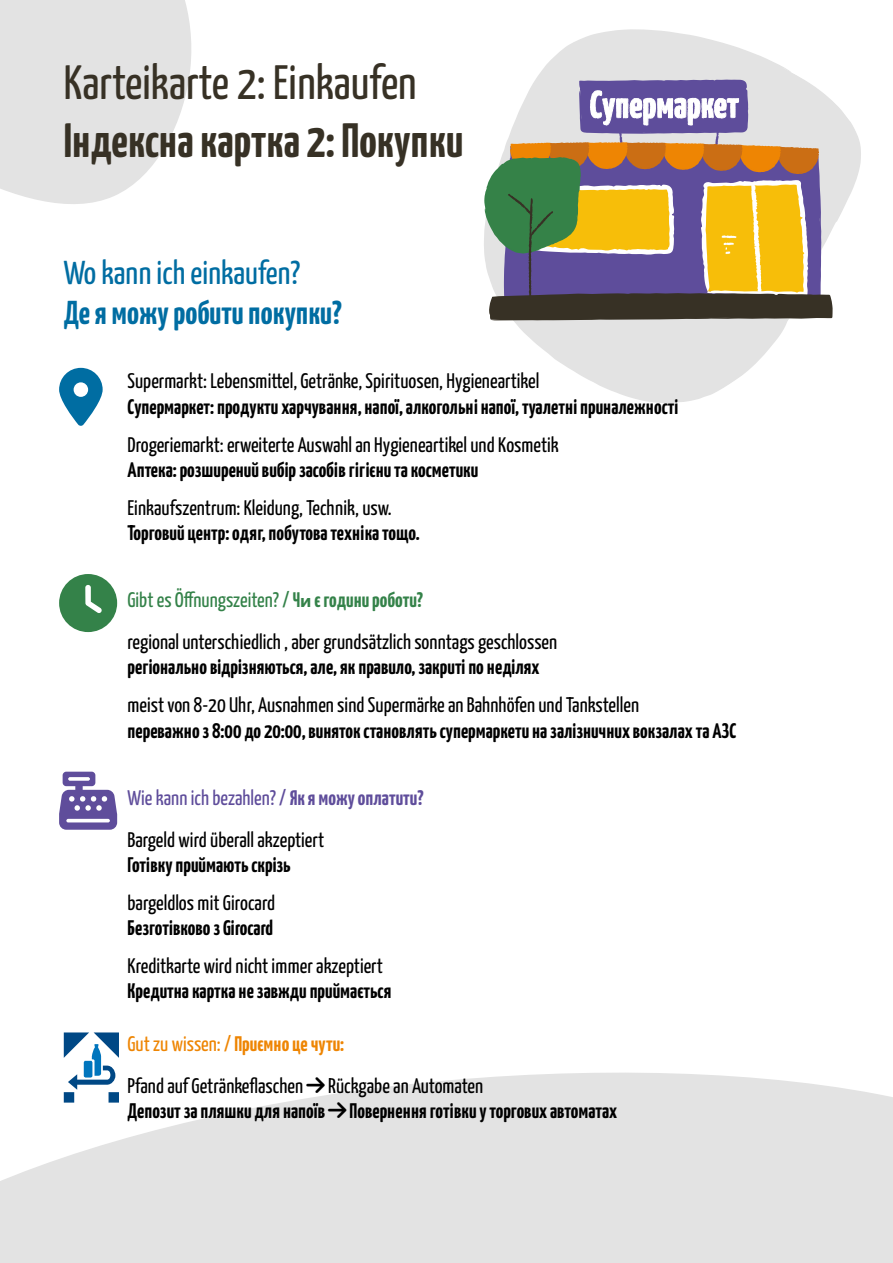
<style>
.page{position:relative;width:893px;height:1263px;background:#fff}
.page>*{position:absolute;margin:0;border:0;box-sizing:border-box;transform-origin:0 0}
.t1{font:58.05px "Font Awesome 6 Free Solid";color:#006da2}
.t2{font:58.05px "Font Awesome 6 Free Solid";color:#5f4d9b}
.t3{font:700 48px "Yanone Kaffeesatz";color:#373125}
.t4{font:48px "Yanone Kaffeesatz";color:#373125}
.t5{font:700 33px "Yanone Kaffeesatz";color:#006da2}
.t6{font:33px "Yanone Kaffeesatz";color:#006da2}
.t7{font:21px/42.2px "Yanone Kaffeesatz";color:#000}
.t8{font:700 21px "Yanone Kaffeesatz";color:#000}
.s1{color:#348249}
.s2{font-weight:700;color:#348249}
.s3{font-family:"Segoe UI";font-weight:700;font-size:18px;color:#348249}
.s4{color:#5f4d9b}
.s5{font-weight:700;color:#5f4d9b}
.s6{color:#ee8503}
.s7{font-weight:700;color:#ee8503}
</style>
<div class="page">
<svg style="left:0;top:0;width:191px;height:204px;background:#e6e6e6"></svg>
<svg style="left:0;top:1072px;width:893px;height:191px;background:#e6e6e6"></svg>
<svg style="left:492px;top:29px;width:369px;height:374px"></svg>
<svg style="left:484px;top:80px;width:349px;height:240px;background:#a49379"></svg>
<svg style="left:64px;top:1032px;width:55px;height:70px"></svg>
<svg style="left:306px;top:1077px;width:19px;height:16px"></svg>
<svg style="left:328px;top:1102px;width:19px;height:16px"></svg>
<h2 class="t4" style="left:64px;top:48px;width:354px">Karteikarte 2: Einkaufen</h2>
<h2 class="t3" style="left:64px;top:106px;width:401px">Індексна картка 2: Покупки</h2>
<h3 class="t6" style="left:64px;top:249px;width:238px">Wo kann ich einkaufen?</h3>
<h3 class="t5" style="left:64px;top:289px;width:280px">Де я можу робити покупки?</h3>
<h1 class="t1" style="left:59px;top:368px;width:45px">●□▼□■□▼</h1>
<p class="t7" style="left:128px;top:359px;width:413px">Supermarkt: Lebensmittel, Getränke, Spirituosen, Hygieneartikel</p>
<p class="t8" style="left:128px;top:391px;width:552px">Супермаркет: продукти харчування, напої, алкогольні напої, туалетні приналежності</p>
<p class="t7" style="left:128px;top:422px;width:433px">Drogeriemarkt: erweiterte Auswahl an Hygieneartikel und Kosmetik</p>
<p class="t8" style="left:128px;top:454px;width:352px">Аптека: розширений вибір засобів гігієни та косметики</p>
<p class="t7" style="left:128px;top:485px;width:266px">Einkaufszentrum: Kleidung, Technik, usw.</p>
<p class="t8" style="left:128px;top:518px;width:294px">Торговий центр: одяг, побутова техніка тощо.</p>
<p class="t7" style="left:128px;top:577px;width:431px"><span class="s1">Gibt es Öffnungszeiten? /</span> <span class="s2">Ч</span><span class="s3">и</span> <span class="s2">є години роботи?<br></span>regional unterschiedlich , aber grundsätzlich sonntags geschlossen</p>
<p class="t8" style="left:128px;top:652px;width:413px">регіонально відрізняються, але, як правило, закриті по неділях</p>
<p class="t7" style="left:128px;top:683px;width:513px">meist von 8-20 Uhr, Ausnahmen sind Supermärke an Bahnhöfen und Tankstellen</p>
<p class="t8" style="left:128px;top:715px;width:610px">переважно з 8:00 до 20:00, виняток становлять супермаркети на залізничних вокзалах та АЗС</p>
<h1 class="t2" style="left:59px;top:772px;width:60px">▲▲▼</h1>
<p class="t7" style="left:128px;top:775px;width:297px"><span class="s4">Wie kann ich bezahlen? /</span> <span class="s5">Як я можу оплатити?<br></span>Bargeld wird überall akzeptiert</p>
<p class="t8" style="left:128px;top:850px;width:165px">Готівку приймають скрізь</p>
<p class="t7" style="left:128px;top:880px;width:149px">bargeldlos mit Girocard</p>
<p class="t8" style="left:128px;top:913px;width:147px">Безготівково з Girocard</p>
<p class="t7" style="left:128px;top:943px;width:257px">Kreditkarte wird nicht immer akzeptiert</p>
<p class="t8" style="left:128px;top:976px;width:265px">Кредитна картка не завжди приймається</p>
<p class="t7" style="left:128px;top:1021px;width:357px"><span class="s6">Gut zu wissen: /</span> <span class="s7">Приємно це чути:<br></span>Pfand auf Getränkeflaschen □▼ Rückgabe an Automaten</p>
<p class="t8" style="left:128px;top:1096px;width:491px">Депозит за пляшки для напоїв □▼ Повернення готівки у торгових автоматах</p>
</div>
